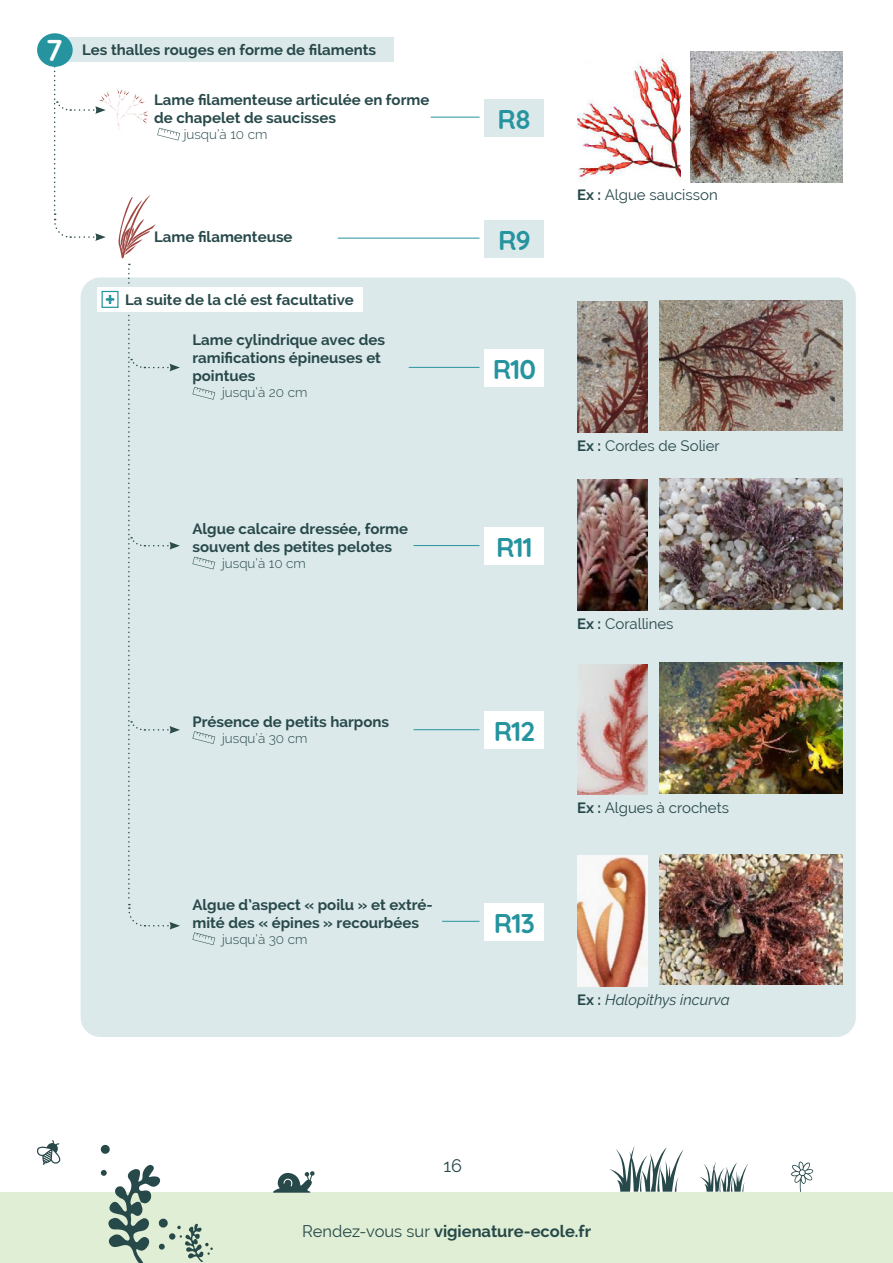
<style>
.page{position:relative;width:893px;height:1263px;background:#fff}
.page>*{position:absolute;margin:0;border:0;box-sizing:border-box;transform-origin:0 0}
.t1{font:700 30px "Quicksand";color:#fff}
.t2{font:700 27px "Quicksand";letter-spacing:-.03em;color:#25949f}
.t3{font:18px "Raleway";color:#28494a}
.t4{font:700 16.5px "Raleway";color:#28494a}
.t5{font:700 15px/18px "Raleway";color:#28494a}
.t6{font:15px "Raleway";color:#28494a}
.t7{font:italic 15px "Raleway";color:#28494a}
.t8{font:300 13.5px "Raleway";color:#28494a}
.s1{font-weight:700}
.s2{font-weight:700;font-style:normal}
.s3{font-weight:400}
</style>
<div class="page">
<div style="left:0;top:1192px;width:893px;height:71px;background:#dfeed4"></div>
<div style="left:101px;top:1169px;width:6px;height:7px;background:#28494a;border-radius:3px"></div>
<svg style="left:100px;top:1144px;width:10px;height:10px"></svg>
<div style="left:169px;top:1233px;width:7px;height:7px;background:#28494a;border-radius:3px"></div>
<svg style="left:108px;top:1164px;width:60px;height:99px"></svg>
<svg style="left:177px;top:1223px;width:36px;height:39px"></svg>
<svg style="left:273px;top:1171px;width:42px;height:22px"></svg>
<svg style="left:36px;top:1140px;width:25px;height:25px"></svg>
<svg style="left:700px;top:1162px;width:48px;height:30px"></svg>
<svg style="left:610px;top:1146px;width:74px;height:46px"></svg>
<svg style="left:791px;top:1161px;width:22px;height:31px"></svg>
<div style="left:81px;top:277px;width:775px;height:760px;background:#dce9eb;border-radius:20px"></div>
<div style="left:64px;top:37px;width:330px;height:25px;background:#dce9eb"></div>
<div style="left:485px;top:99px;width:59px;height:38px;background:#dce9eb"></div>
<div style="left:485px;top:220px;width:59px;height:38px;background:#dce9eb"></div>
<div style="left:485px;top:349px;width:59px;height:38px;background:#fff"></div>
<div style="left:485px;top:527px;width:59px;height:38px;background:#fff"></div>
<div style="left:485px;top:711px;width:59px;height:38px;background:#fff"></div>
<div style="left:485px;top:903px;width:59px;height:38px;background:#fff"></div>
<div style="left:37px;top:33px;width:36px;height:34px;background:#25949f;border-radius:50%"></div>
<hr style="left:431px;top:117px;width:49px;height:1px;background:#25949f">
<hr style="left:338px;top:238px;width:142px;height:1px;background:#25949f">
<hr style="left:409px;top:367px;width:71px;height:1px;background:#25949f">
<hr style="left:414px;top:545px;width:66px;height:1px;background:#25949f">
<hr style="left:414px;top:729px;width:66px;height:1px;background:#25949f">
<hr style="left:442px;top:921px;width:38px;height:1px;background:#25949f">
<svg style="left:192px;top:387px;width:23px;height:13px"></svg>
<svg style="left:192px;top:557px;width:23px;height:12px"></svg>
<svg style="left:192px;top:731px;width:23px;height:13px"></svg>
<svg style="left:192px;top:932px;width:23px;height:13px"></svg>
<img style="left:577px;top:56px;width:103px;height:126px">
<img style="left:577px;top:302px;width:71px;height:130px">
<img style="left:577px;top:480px;width:71px;height:130px">
<img style="left:577px;top:664px;width:71px;height:131px">
<img style="left:577px;top:856px;width:71px;height:130px">
<img style="left:690px;top:51px;width:152px;height:131px">
<img style="left:659px;top:300px;width:183px;height:131px">
<img style="left:659px;top:478px;width:183px;height:131px">
<img style="left:659px;top:662px;width:183px;height:131px">
<img style="left:659px;top:854px;width:183px;height:131px">
<svg style="left:128px;top:264px;width:52px;height:665px"></svg>
<div style="left:98px;top:287px;width:265px;height:25px;background:#fff"></div>
<div style="left:102px;top:291px;width:17px;height:17px;border:1px solid #25949f"></div>
<svg style="left:106px;top:295px;width:8px;height:9px"></svg>
<svg style="left:53px;top:61px;width:127px;height:197px"></svg>
<p class="t1" style="left:46px;top:25px;width:19px">7</p>
<p class="t5" style="left:82px;top:41px;width:296px">Les thalles rouges en forme de filaments</p>
<p class="t5" style="left:154px;top:91px;width:277px">Lame filamenteuse articulée en forme de chapelet de saucisses</p>
<p class="t8" style="left:184px;top:126px;width:85px">jusqu’à 10 cm</p>
<p class="t5" style="left:154px;top:228px;width:140px">Lame filamenteuse</p>
<p class="t5" style="left:125px;top:291px;width:230px">La suite de la clé est facultative</p>
<p class="t5" style="left:192px;top:331px;width:194px">Lame cylindrique avec des</p>
<p class="t5" style="left:192px;top:349px;width:190px">ramifications épineuses et</p>
<p class="t5" style="left:192px;top:367px;width:65px">pointues</p>
<p class="t8" style="left:222px;top:385px;width:87px">jusqu’à 20 cm</p>
<p class="t5" style="left:192px;top:520px;width:217px">Algue calcaire dressée, forme</p>
<p class="t5" style="left:192px;top:538px;width:201px">souvent des petites pelotes</p>
<p class="t8" style="left:222px;top:556px;width:85px">jusqu’à 10 cm</p>
<p class="t5" style="left:192px;top:712px;width:198px">Présence de petits harpons</p>
<p class="t8" style="left:222px;top:730px;width:87px">jusqu’à 30 cm</p>
<p class="t5" style="left:192px;top:895px;width:242px">Algue d’aspect « poilu » et extré&shy;mité des « épines » recourbées</p>
<p class="t8" style="left:222px;top:931px;width:87px">jusqu’à 30 cm</p>
<p class="t2" style="left:498px;top:97px;width:35px">R8</p>
<p class="t2" style="left:498px;top:218px;width:34px">R9</p>
<p class="t6" style="left:577px;top:186px;width:142px"><span class="s1">Ex :</span> Algue saucisson</p>
<p class="t2" style="left:493px;top:347px;width:45px">R10</p>
<p class="t2" style="left:496px;top:525px;width:38px">R11</p>
<p class="t2" style="left:494px;top:709px;width:43px">R12</p>
<p class="t2" style="left:494px;top:901px;width:42px">R13</p>
<p class="t6" style="left:577px;top:437px;width:144px"><span class="s1">Ex :</span> Cordes de Solier</p>
<p class="t6" style="left:577px;top:615px;width:98px"><span class="s1">Ex :</span> Corallines</p>
<p class="t6" style="left:577px;top:799px;width:153px"><span class="s1">Ex :</span> Algues à crochets</p>
<p class="t7" style="left:577px;top:991px;width:154px"><span class="s2">Ex :</span> Halopithys incurva</p>
<p class="t3" style="left:443px;top:1155px;width:20px">16</p>
<p class="t4" style="left:302px;top:1221px;width:291px"><span class="s3">Rendez-vous sur</span> vigienature-ecole.fr</p>
</div>
